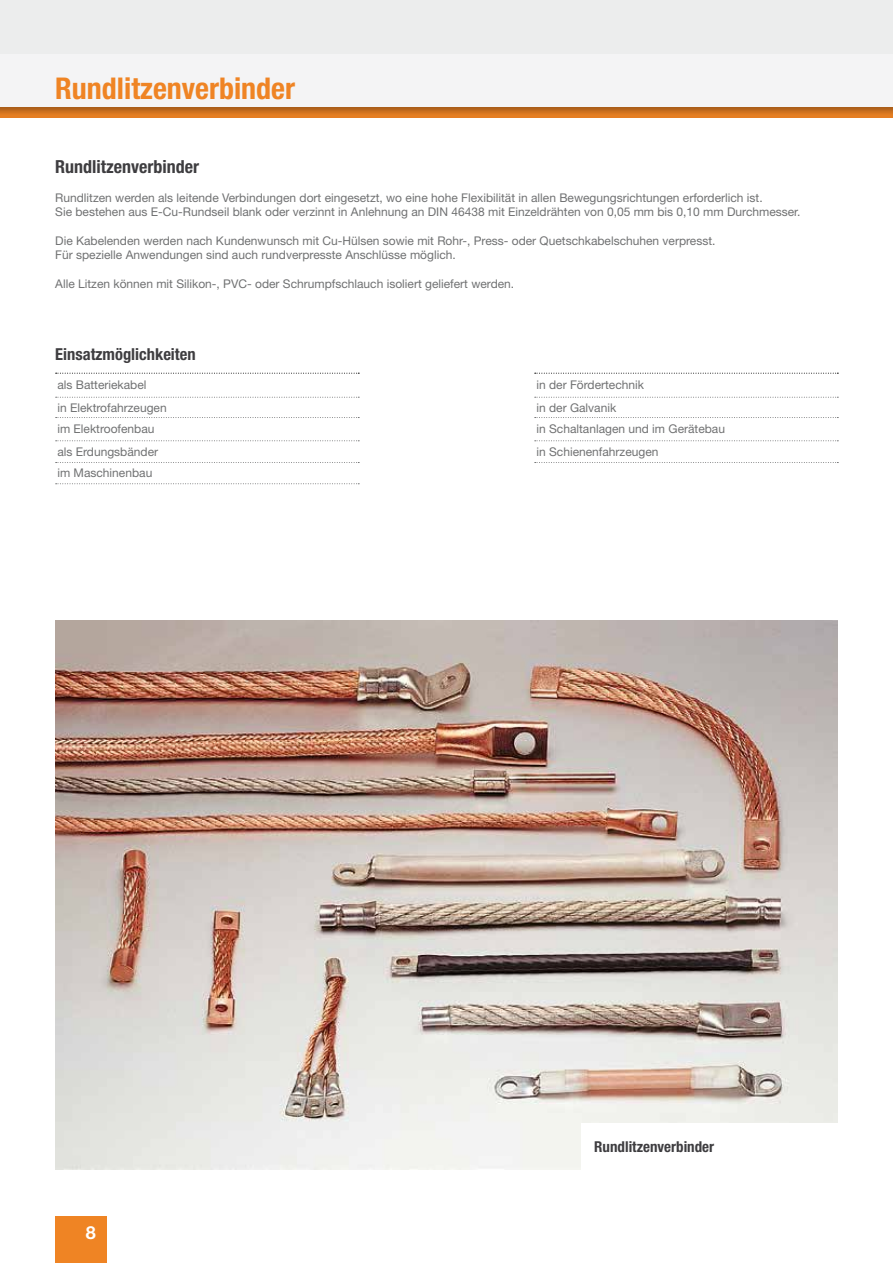
<style>
.page{position:relative;width:893px;height:1263px;background:#fff}
.page>*{position:absolute;margin:0;border:0;box-sizing:border-box;transform-origin:0 0}
.t1{font:700 condensed 30px "Helvetica Neue LT Std";color:#ef8424}
.t2{font:700 condensed 18px "Helvetica Neue LT Std";color:#3e3d40}
.t3{font:700 18px "Helvetica Neue LT Std";color:#fff}
.t4{font:700 condensed 16.5px "Helvetica Neue LT Std";color:#3e3d40}
.t5{font:700 condensed 15px "Helvetica Neue LT Std";color:#3e3d40}
.t6{font:12px/14.4px "Helvetica Neue LT Std";color:#707172}
</style>
<div class="page">
<div style="left:0;top:0;width:893px;height:114px;background:#eceded"></div>
<div style="left:0;top:54px;width:893px;height:54px;background:#f4f4f5"></div>
<div style="left:0;top:106px;width:893px;height:13px;background:#000;opacity:.35"></div>
<img style="left:55px;top:620px;width:783px;height:549px">
<div style="left:581px;top:1124px;width:257px;height:47px;background:#fff"></div>
<svg style="left:56px;top:417px;width:303px;height:1px"></svg>
<svg style="left:56px;top:440px;width:303px;height:1px"></svg>
<svg style="left:535px;top:417px;width:303px;height:1px"></svg>
<svg style="left:56px;top:373px;width:303px;height:1px"></svg>
<svg style="left:56px;top:462px;width:303px;height:1px"></svg>
<svg style="left:56px;top:483px;width:303px;height:1px"></svg>
<svg style="left:535px;top:373px;width:303px;height:1px"></svg>
<svg style="left:56px;top:397px;width:303px;height:1px"></svg>
<svg style="left:535px;top:397px;width:303px;height:1px"></svg>
<svg style="left:535px;top:440px;width:303px;height:1px"></svg>
<svg style="left:535px;top:462px;width:303px;height:1px"></svg>
<div style="left:55px;top:1216px;width:51px;height:47px;background:#ef8424"></div>
<h1 class="t1" style="left:55px;top:70px;width:241px">Rundlitzenverbinder</h1>
<h2 class="t2" style="left:55px;top:156px;width:145px">Rundlitzenverbinder</h2>
<p class="t6" style="left:55px;top:190px;width:747px">Rundlitzen werden als leitende Verbindungen dort eingesetzt, wo eine hohe Flexibilität in allen Bewegungsrichtungen erforderlich ist.<br>Sie bestehen aus E-Cu-Rundseil blank oder verzinnt in Anlehnung an DIN 46438 mit Einzeldrähten von 0,05 mm bis 0,10 mm Durchmesser.</p>
<p class="t6" style="left:55px;top:233px;width:662px">Die Kabelenden werden nach Kundenwunsch mit Cu-Hülsen sowie mit Rohr-, Press- oder Quetschkabelschuhen verpresst.<br>Für spezielle Anwendungen sind auch rundverpresste Anschlüsse möglich.</p>
<p class="t6" style="left:55px;top:276px;width:460px">Alle Litzen können mit Silikon-, PVC- oder Schrumpfschlauch isoliert geliefert werden.</p>
<h3 class="t4" style="left:55px;top:344px;width:142px">Einsatzmöglichkeiten</h3>
<p class="t6" style="left:57px;top:378px;width:91px">als Batteriekabel</p>
<p class="t6" style="left:536px;top:378px;width:109px">in der Fördertechnik</p>
<p class="t6" style="left:57px;top:400px;width:111px">in Elektrofahrzeugen</p>
<p class="t6" style="left:536px;top:400px;width:81px">in der Galvanik</p>
<p class="t6" style="left:57px;top:422px;width:99px">im Elektroofenbau</p>
<p class="t6" style="left:536px;top:422px;width:190px">in Schaltanlagen und im Gerätebau</p>
<p class="t6" style="left:57px;top:444px;width:102px">als Erdungsbänder</p>
<p class="t6" style="left:536px;top:444px;width:124px">in Schienenfahrzeugen</p>
<p class="t6" style="left:57px;top:466px;width:96px">im Maschinenbau</p>
<h2 class="t3" style="left:86px;top:1221px;width:12px">8</h2>
<p class="t5" style="left:594px;top:1138px;width:121px">Rundlitzenverbinder</p>
</div>
